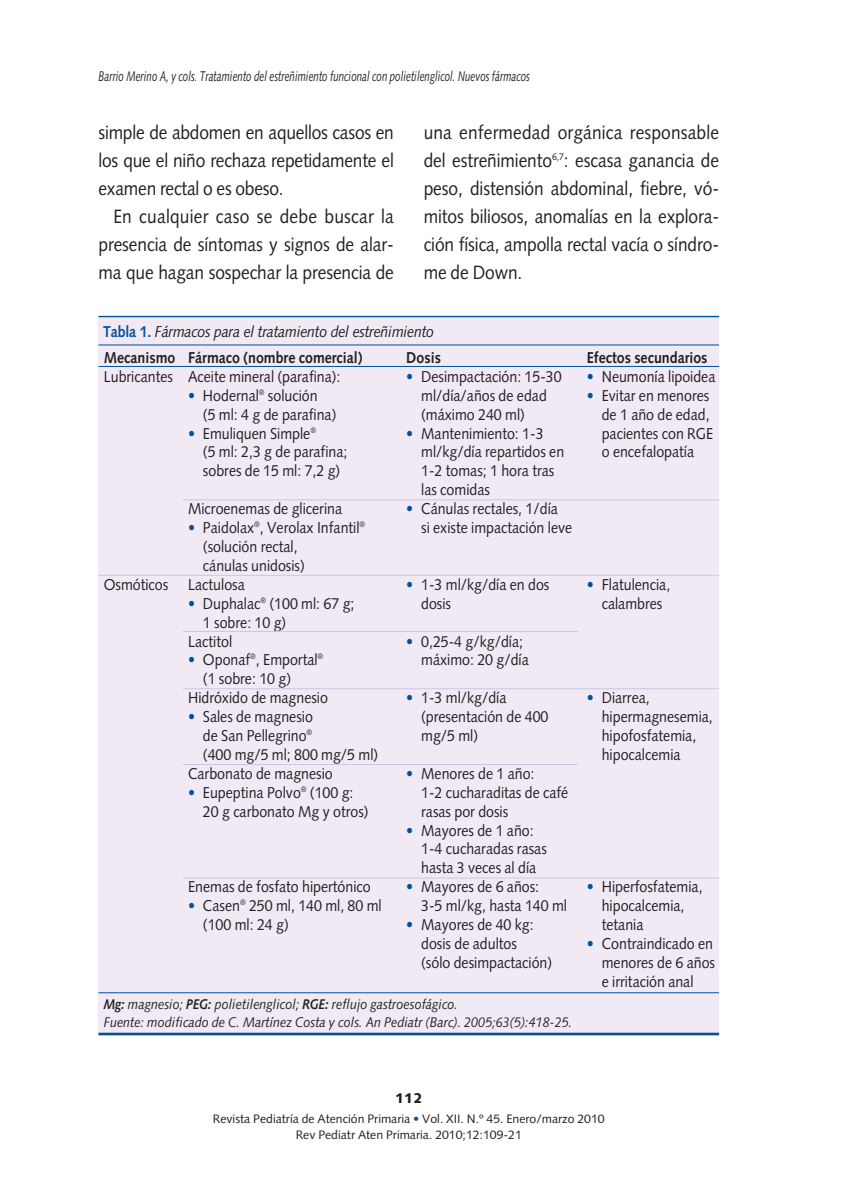
<style>
.page{position:relative;width:844px;height:1191px;background:#fff}
.page>*{position:absolute;margin:0;border:0;box-sizing:border-box;transform-origin:0 0}
.t1{font:19.25px/28px "Syntax";letter-spacing:-.005em;color:#231f20;text-align:justify;scale:.9 1}
.t2{font:15.75px/18.9px "Syntax";color:#231f20;scale:.9 1}
.t3{font:700 15.75px "Syntax";color:#231f20;scale:.9 1}
.t4{font:italic 15.75px "Syntax";letter-spacing:-.015em;color:#231f20;scale:.9 1}
.t5{font:italic 14px/17.5px "Syntax";color:#231f20;scale:.9 1}
.t6{font:italic 14px "Syntax";color:#231f20;scale:.7 1}
.t7{font:900 14px "Syntax";color:#231f20}
.t8{font:12.25px/15.8px "Syntax";color:#231f20;text-align:center}
.s1{font-weight:700;font-style:normal;color:#00529f}
.s2{color:#00529f}
.s3{font-weight:700}
</style>
<div class="page">
<div style="left:98px;top:316px;width:621px;height:718px;background:#f1e9f4"></div>
<hr style="left:98px;top:316px;width:621px;height:1px;background:#00529f">
<hr style="left:98px;top:344px;width:621px;height:1px;background:#00529f">
<hr style="left:98px;top:1033px;width:621px;height:2px;background:#00529f">
<hr style="left:98px;top:366px;width:621px;height:1px;background:#00529f">
<hr style="left:183px;top:499px;width:536px;height:1px;background:#c4cae5">
<hr style="left:183px;top:631px;width:395px;height:1px;background:#c4cae5">
<hr style="left:183px;top:764px;width:395px;height:1px;background:#c4cae5">
<hr style="left:183px;top:688px;width:536px;height:1px;background:#c4cae5">
<hr style="left:183px;top:877px;width:536px;height:1px;background:#c4cae5">
<hr style="left:98px;top:575px;width:621px;height:1px;background:#c4cae5">
<hr style="left:98px;top:1032px;width:621px;height:2px;background:#00529f">
<hr style="left:98px;top:992px;width:621px;height:1px;background:#00529f">
<p class="t6" style="left:98px;top:70px;width:618px">Barrio Merino A, y cols. Tratamiento del estreñimiento funcional con polietilenglicol. Nuevos fármacos</p>
<p class="t1" style="left:98px;top:120px;width:329px">simple de abdomen en aquellos casos en los que el niño rechaza repetidamente el examen rectal o es obeso.</p>
<p class="t1" style="left:98px;top:204px;width:329px;text-indent:15px">En cualquier caso se debe buscar la presencia de síntomas y signos de alar&shy;ma que hagan sospechar la presencia de</p>
<p class="t1" style="left:423px;top:120px;width:329px">una enfermedad orgánica responsable del estreñimiento<sup>6,7</sup>: escasa ganancia de peso, distensión abdominal, fiebre, vó&shy;mitos biliosos, anomalías en la explora&shy;ción física, ampolla rectal vacía o síndro&shy;me de Down.</p>
<p class="t4" style="left:103px;top:325px;width:369px"><span class="s1">Tabla 1.</span> Fármacos para el tratamiento del estreñimiento</p>
<p class="t3" style="left:104px;top:351px;width:81px">Mecanismo</p>
<p class="t2" style="left:104px;top:368px;width:78px">Lubricantes</p>
<p class="t2" style="left:104px;top:576px;width:73px">Osmóticos</p>
<p class="t3" style="left:188px;top:351px;width:195px">Fármaco (nombre comercial)</p>
<p class="t2" style="left:188px;top:368px;width:171px">Aceite mineral (parafina):</p>
<p class="t2" style="left:203px;top:387px;width:150px;text-indent:-15px"><span class="s2">•</span> Hodernal<sup>®</sup> solución<br>(5 ml: 4 g de parafina)</p>
<p class="t2" style="left:203px;top:425px;width:162px;text-indent:-15px"><span class="s2">•</span> Emuliquen Simple<sup>®<br></sup>(5 ml: 2,3 g de parafina; sobres de 15 ml: 7,2 g)</p>
<p class="t2" style="left:188px;top:501px;width:173px">Microenemas de glicerina</p>
<p class="t2" style="left:188px;top:519px;width:198px"><span class="s2">•</span> Paidolax<sup>®</sup>, Verolax Infantil<sup>®</sup></p>
<p class="t2" style="left:203px;top:538px;width:107px">(solución rectal,</p>
<p class="t2" style="left:203px;top:557px;width:115px">cánulas unidosis)</p>
<p class="t2" style="left:188px;top:576px;width:64px">Lactulosa</p>
<p class="t2" style="left:188px;top:595px;width:186px"><span class="s2">•</span> Duphalac<sup>®</sup> (100 ml: 67 g;</p>
<p class="t2" style="left:203px;top:614px;width:94px">1 sobre: 10 g)</p>
<p class="t2" style="left:188px;top:633px;width:50px">Lactitol</p>
<p class="t2" style="left:188px;top:652px;width:152px"><span class="s2">•</span> Oponaf<sup>®</sup>, Emportal<sup>®</sup></p>
<p class="t2" style="left:203px;top:671px;width:99px">(1 sobre: 10 g)</p>
<p class="t2" style="left:188px;top:690px;width:157px">Hidróxido de magnesio</p>
<p class="t2" style="left:188px;top:708px;width:140px"><span class="s2">•</span> Sales de magnesio</p>
<p class="t2" style="left:203px;top:727px;width:123px">de San Pellegrino<sup>®</sup></p>
<p class="t2" style="left:203px;top:746px;width:196px">(400 mg/5 ml; 800 mg/5 ml)</p>
<p class="t2" style="left:188px;top:765px;width:162px">Carbonato de magnesio</p>
<p class="t2" style="left:203px;top:784px;width:185px;text-indent:-15px"><span class="s2">•</span> Eupeptina Polvo<sup>®</sup> (100 g:<br>20 g carbonato Mg y otros)</p>
<p class="t2" style="left:188px;top:879px;width:204px">Enemas de fosfato hipertónico</p>
<p class="t2" style="left:203px;top:897px;width:200px;text-indent:-15px"><span class="s2">•</span> Casen<sup>®</sup> 250 ml, 140 ml, 80 ml (100 ml: 24 g)</p>
<p class="t3" style="left:406px;top:351px;width:40px">Dosis</p>
<p class="t2" style="left:421px;top:368px;width:157px;text-indent:-15px"><span class="s2">•</span> Desimpactación: 15-30 ml/día/años de edad (máximo 240 ml)</p>
<p class="t2" style="left:421px;top:425px;width:160px;text-indent:-15px"><span class="s2">•</span> Mantenimiento: 1-3 ml/kg/día repartidos en<br>1-2 tomas; 1 hora tras las comidas</p>
<p class="t2" style="left:421px;top:501px;width:169px;text-indent:-15px"><span class="s2">•</span> Cánulas rectales, 1/día<br>si existe impactación leve</p>
<p class="t3" style="left:586px;top:351px;width:136px">Efectos secundarios</p>
<p class="t2" style="left:586px;top:368px;width:144px"><span class="s2">•</span> Neumonía lipoidea</p>
<p class="t2" style="left:601px;top:387px;width:125px;text-indent:-15px"><span class="s2">•</span> Evitar en menores de 1 año de edad, pacientes con RGE o encefalopatía</p>
<p class="t2" style="left:421px;top:576px;width:144px;text-indent:-15px"><span class="s2">•</span> 1-3 ml/kg/día en dos dosis</p>
<p class="t2" style="left:421px;top:633px;width:121px;text-indent:-15px"><span class="s2">•</span> 0,25-4 g/kg/día; máximo: 20 g/día</p>
<p class="t2" style="left:421px;top:690px;width:143px;text-indent:-15px"><span class="s2">•</span> 1-3 ml/kg/día (presentación de 400 mg/5 ml)</p>
<p class="t2" style="left:421px;top:765px;width:165px;text-indent:-15px"><span class="s2">•</span> Menores de 1 año:<br>1-2 cucharaditas de café rasas por dosis</p>
<p class="t2" style="left:421px;top:822px;width:141px;text-indent:-15px"><span class="s2">•</span> Mayores de 1 año:<br>1-4 cucharadas rasas hasta 3 veces al día</p>
<p class="t2" style="left:421px;top:879px;width:163px;text-indent:-15px"><span class="s2">•</span> Mayores de 6 años:<br>3-5 ml/kg, hasta 140 ml</p>
<p class="t2" style="left:421px;top:916px;width:147px;text-indent:-15px"><span class="s2">•</span> Mayores de 40 kg: dosis de adultos<br>(sólo desimpactación)</p>
<p class="t2" style="left:586px;top:576px;width:94px;text-align:center"><span class="s2">•</span> Flatulencia, calambres</p>
<p class="t2" style="left:601px;top:690px;width:125px;text-indent:-15px"><span class="s2">•</span> Diarrea, hipermagnesemia, hipofosfatemia, hipocalcemia</p>
<p class="t2" style="left:601px;top:879px;width:113px;text-indent:-15px"><span class="s2">•</span> Hiperfosfatemia, hipocalcemia, tetania</p>
<p class="t2" style="left:601px;top:935px;width:127px;text-indent:-15px"><span class="s2">•</span> Contraindicado en menores de 6 años e irritación anal</p>
<p class="t5" style="left:104px;top:997px;width:522px"><span class="s3">Mg:</span> magnesio; <span class="s3">PEG:</span> polietilenglicol; <span class="s3">RGE:</span> reflujo gastroesofágico.<br>Fuente: modificado de C. Martínez Costa y cols. An Pediatr (Barc). 2005;63(5):418-25.</p>
<p class="t7" style="left:395px;top:1092px;width:29px">112</p>
<p class="t8" style="left:213px;top:1112px;width:393px">Revista Pediatría de Atención Primaria <span class="s2">•</span> Vol. XII. N.º 45. Enero/marzo 2010<br>Rev Pediatr Aten Primaria. 2010;12:109-21</p>
</div>
